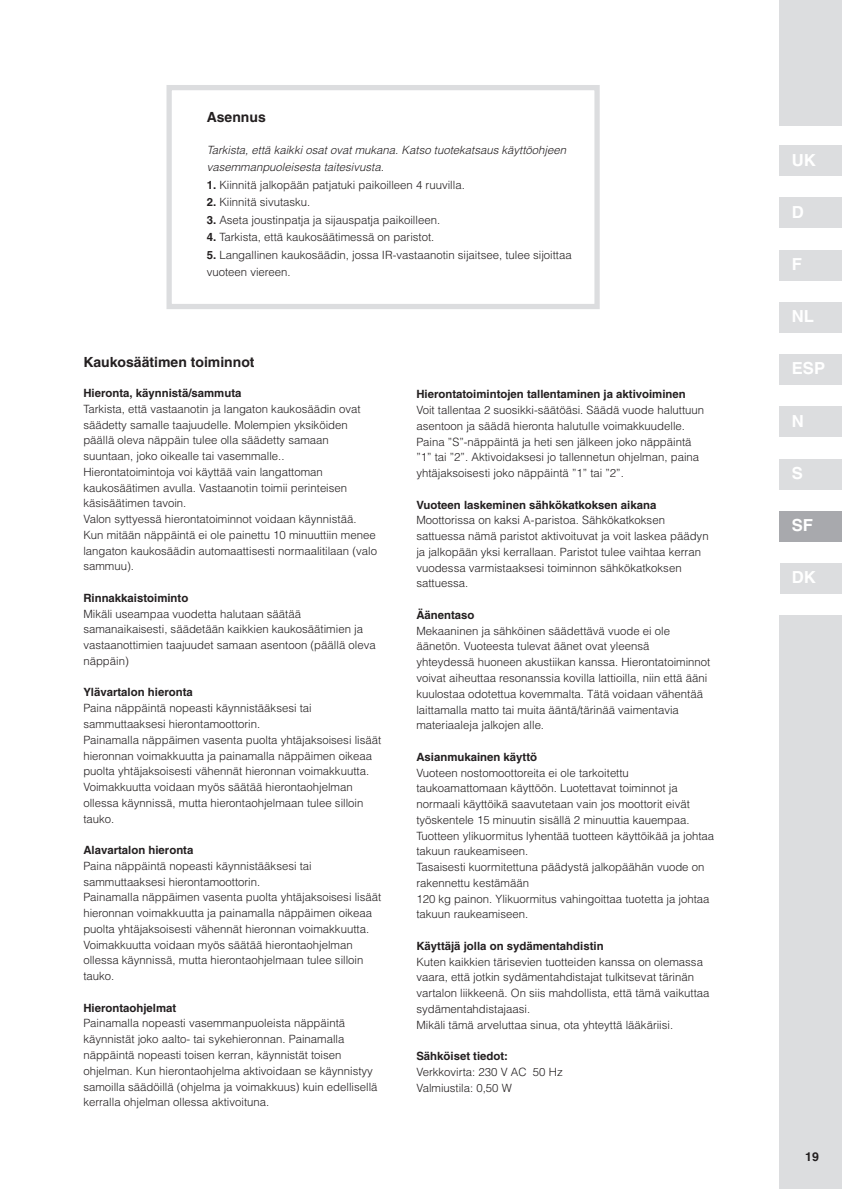
<style>
.page{position:relative;width:842px;height:1189px;background:#fff}
.page>*{position:absolute;margin:0;border:0;box-sizing:border-box;transform-origin:0 0}
.t1{font:700 16.62px "Helvetica";color:#fff}
.t2{font:700 14px "Helvetica";color:#231f20}
.t3{font:700 12.25px "Helvetica";color:#231f20}
.t4{font:300 11.38px/15.8px "Helvetica";color:#231f20}
.t5{font:700 11.38px "Helvetica";color:#231f20}
.t6{font:italic 300 11.38px/17.5px "Helvetica";color:#231f20}
.s1{font-weight:700}
</style>
<div class="page">
<div style="left:166px;top:85px;width:433px;height:224px;border:5px solid #dcdddf"></div>
<div style="left:780px;top:563px;width:61px;height:31px;background:#dcdddf"></div>
<div style="left:779px;top:145px;width:62px;height:31px;background:#dcdddf"></div>
<div style="left:779px;top:198px;width:62px;height:30px;background:#dcdddf"></div>
<div style="left:779px;top:250px;width:62px;height:30px;background:#dcdddf"></div>
<div style="left:779px;top:302px;width:62px;height:31px;background:#dcdddf"></div>
<div style="left:779px;top:354px;width:62px;height:31px;background:#dcdddf"></div>
<div style="left:779px;top:406px;width:62px;height:31px;background:#dcdddf"></div>
<div style="left:779px;top:459px;width:62px;height:30px;background:#dcdddf"></div>
<div style="left:779px;top:511px;width:62px;height:31px;background:#a8a9ad"></div>
<div style="left:779px;top:0;width:62px;height:126px;background:#dcdddf"></div>
<div style="left:779px;top:616px;width:62px;height:572px;background:#dcdddf"></div>
<p class="t2" style="left:206px;top:108px;width:61px">Asennus</p>
<p class="t6" style="left:206px;top:141px;width:361px">Tarkista, että kaikki osat ovat mukana. Katso tuotekatsaus käyttöohjeen vasemmanpuoleisesta taitesivusta.</p>
<p class="t4" style="left:206px;top:177px;width:259px"><span class="s1">1.</span> Kiinnitä jalkopään patjatuki paikoilleen 4 ruuvilla.</p>
<p class="t4" style="left:206px;top:194px;width:105px"><span class="s1">2.</span> Kiinnitä sivutasku.</p>
<p class="t4" style="left:206px;top:212px;width:235px"><span class="s1">3.</span> Aseta joustinpatja ja sijauspatja paikoilleen.</p>
<p class="t4" style="left:206px;top:229px;width:229px"><span class="s1">4.</span> Tarkista, että kaukosäätimessä on paristot.</p>
<p class="t4" style="left:206px;top:246px;width:366px;line-height:17.5px"><span class="s1">5.</span> Langallinen kaukosäädin, jossa IR-vastaanotin sijaitsee, tulee sijoittaa vuoteen viereen.</p>
<p class="t2" style="left:83px;top:353px;width:173px">Kaukosäätimen toiminnot</p>
<p class="t5" style="left:83px;top:386px;width:160px">Hieronta, käynnistä/sammuta</p>
<p class="t4" style="left:83px;top:401px;width:295px">Tarkista, että vastaanotin ja langaton kaukosäädin ovat säädetty samalle taajuudelle. Molempien yksiköiden päällä oleva näppäin tulee olla säädetty samaan suuntaan, joko oikealle tai vasemmalle..<br>Hierontatoimintoja voi käyttää vain langattoman kaukosäätimen avulla. Vastaanotin toimii perinteisen käsisäätimen tavoin.<br>Valon syttyessä hierontatoiminnot voidaan käynnistää.<br>Kun mitään näppäintä ei ole painettu 10 minuuttiin menee langaton kaukosäädin automaattisesti normaalitilaan (valo sammuu).</p>
<p class="t5" style="left:83px;top:591px;width:106px">Rinnakkaistoiminto</p>
<p class="t4" style="left:83px;top:605px;width:294px">Mikäli useampaa vuodetta halutaan säätää samanaikaisesti, säädetään kaikkien kaukosäätimien ja vastaanottimien taajuudet samaan asentoon (päällä oleva näppäin)</p>
<p class="t5" style="left:83px;top:685px;width:111px">Ylävartalon hieronta</p>
<p class="t4" style="left:83px;top:700px;width:299px">Paina näppäintä nopeasti käynnistääksesi tai sammuttaaksesi hierontamoottorin.<br>Painamalla näppäimen vasenta puolta yhtäjaksoisesi lisäät hieronnan voimakkuutta ja painamalla näppäimen oikeaa puolta yhtäjaksoisesti vähennät hieronnan voimakkuutta.<br>Voimakkuutta voidaan myös säätää hierontaohjelman ollessa käynnissä, mutta hierontaohjelmaan tulee silloin tauko.</p>
<p class="t5" style="left:83px;top:843px;width:111px">Alavartalon hieronta</p>
<p class="t4" style="left:83px;top:857px;width:299px">Paina näppäintä nopeasti käynnistääksesi tai sammuttaaksesi hierontamoottorin.<br>Painamalla näppäimen vasenta puolta yhtäjaksoisesi lisäät hieronnan voimakkuutta ja painamalla näppäimen oikeaa puolta yhtäjaksoisesti vähennät hieronnan voimakkuutta.<br>Voimakkuutta voidaan myös säätää hierontaohjelman ollessa käynnissä, mutta hierontaohjelmaan tulee silloin tauko.</p>
<p class="t5" style="left:83px;top:1000px;width:94px">Hierontaohjelmat</p>
<p class="t4" style="left:83px;top:1015px;width:295px">Painamalla nopeasti vasemmanpuoleista näppäintä käynnistät joko aalto- tai sykehieronnan. Painamalla näppäintä nopeasti toisen kerran, käynnistät toisen ohjelman. Kun hierontaohjelma aktivoidaan se käynnistyy samoilla säädöillä (ohjelma ja voimakkuus) kuin edellisellä kerralla ohjelman ollessa aktivoituna.</p>
<p class="t5" style="left:416px;top:387px;width:271px">Hierontatoimintojen tallentaminen ja aktivoiminen</p>
<p class="t4" style="left:416px;top:402px;width:289px">Voit tallentaa 2 suosikki-säätöäsi. Säädä vuode haluttuun asentoon ja säädä hieronta halutulle voimakkuudelle.<br>Paina ”S”-näppäintä ja heti sen jälkeen joko näppäintä ”1” tai ”2”. Aktivoidaksesi jo tallennetun ohjelman, paina yhtäjaksoisesti joko näppäintä ”1” tai ”2”.</p>
<p class="t5" style="left:416px;top:497px;width:241px">Vuoteen laskeminen sähkökatkoksen aikana</p>
<p class="t4" style="left:416px;top:512px;width:294px">Moottorissa on kaksi A-paristoa. Sähkökatkoksen sattuessa nämä paristot aktivoituvat ja voit laskea päädyn ja jalkopään yksi kerrallaan. Paristot tulee vaihtaa kerran vuodessa varmistaaksesi toiminnon sähkökatkoksen sattuessa.</p>
<p class="t5" style="left:416px;top:608px;width:60px">Äänentaso</p>
<p class="t4" style="left:416px;top:622px;width:295px">Mekaaninen ja sähköinen säädettävä vuode ei ole äänetön. Vuoteesta tulevat äänet ovat yleensä yhteydessä huoneen akustiikan kanssa. Hierontatoiminnot voivat aiheuttaa resonanssia kovilla lattioilla, niin että ääni kuulostaa odotettua kovemmalta. Tätä voidaan vähentää laittamalla matto tai muita ääntä/tärinää vaimentavia materiaaleja jalkojen alle.</p>
<p class="t5" style="left:416px;top:750px;width:122px">Asianmukainen käyttö</p>
<p class="t4" style="left:416px;top:764px;width:299px">Vuoteen nostomoottoreita ei ole tarkoitettu taukoamattomaan käyttöön. Luotettavat toiminnot ja normaali käyttöikä saavutetaan vain jos moottorit eivät työskentele 15 minuutin sisällä 2 minuuttia kauempaa.<br>Tuotteen ylikuormitus lyhentää tuotteen käyttöikää ja johtaa takuun raukeamiseen.<br>Tasaisesti kuormitettuna päädystä jalkopäähän vuode on rakennettu kestämään<br>120 kg painon. Ylikuormitus vahingoittaa tuotetta ja johtaa takuun raukeamiseen.</p>
<p class="t5" style="left:416px;top:939px;width:189px">Käyttäjä jolla on sydämentahdistin</p>
<p class="t4" style="left:416px;top:953px;width:294px">Kuten kaikkien tärisevien tuotteiden kanssa on olemassa vaara, että jotkin sydämentahdistajat tulkitsevat tärinän vartalon liikkeenä. On siis mahdollista, että tämä vaikuttaa sydämentahdistajaasi.<br>Mikäli tämä arveluttaa sinua, ota yhteyttä lääkäriisi.</p>
<p class="t5" style="left:416px;top:1049px;width:93px">Sähköiset tiedot:</p>
<p class="t4" style="left:416px;top:1063px;width:148px">Verkkovirta: 230 V AC 50 Hz<br>Valmiustila: 0,50 W</p>
<h1 class="t1" style="left:791px;top:150px;width:26px">UK</h1>
<h1 class="t1" style="left:791px;top:202px;width:14px">D</h1>
<h1 class="t1" style="left:791px;top:254px;width:12px">F</h1>
<h1 class="t1" style="left:791px;top:306px;width:24px">NL</h1>
<h1 class="t1" style="left:791px;top:358px;width:35px">ESP</h1>
<h1 class="t1" style="left:791px;top:410px;width:14px">N</h1>
<h1 class="t1" style="left:791px;top:463px;width:13px">S</h1>
<h1 class="t1" style="left:791px;top:515px;width:23px">SF</h1>
<h1 class="t1" style="left:791px;top:567px;width:26px">DK</h1>
<p class="t3" style="left:804px;top:1149px;width:15px">19</p>
</div>
